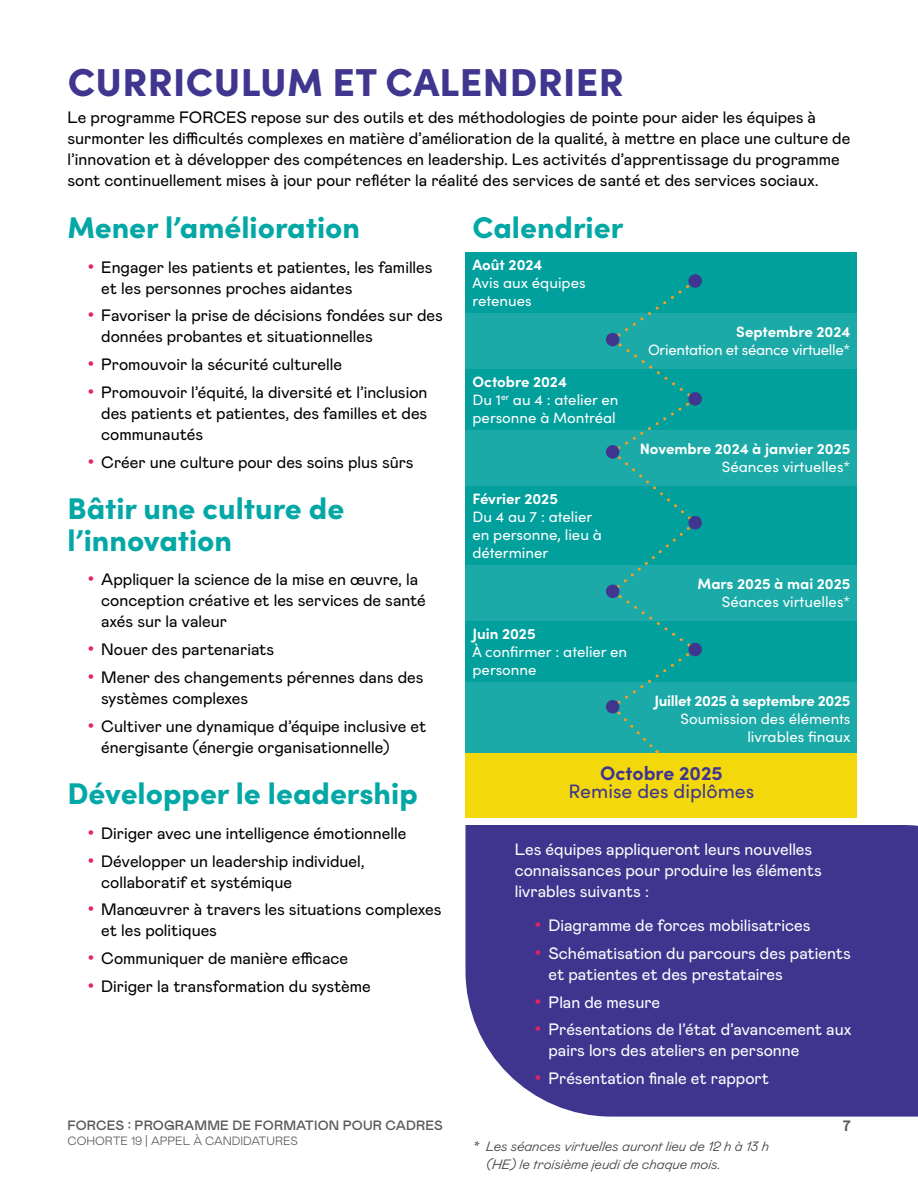
<style>
.page{position:relative;width:918px;height:1188px;background:#fff}
.page>*{position:absolute;margin:0;border:0;box-sizing:border-box;transform-origin:0 0}
.H2_Span{font:900 39px "Sofia Pro";letter-spacing:.01em;color:#40368f}
.t1{font:900 30px/31.5px "Sofia Pro";color:#03a8a6}
.Timeline_Final{font:19.5px/18px "Sofia Pro";color:#3f358f;text-align:center}
.Body__Span{font:16.5px/21px "Mabry Pro";color:#000}
.t2{font:16.5px/21px "Mabry Pro";color:#fff}
.Timeline_Left{font:15px/18px "Sofia Pro";color:#fff}
.Timeline_Right{font:15px/18px "Sofia Pro";color:#fff;text-align:right}
.Timeline_Right-2{font:15px/18px "Sofia Pro";letter-spacing:-.02em;color:#fff;text-align:right}
.Timeline_Right-3{font:700 15px/18px "Sofia Pro";color:#fff;text-align:right}
.t3{font:700 15px "Mabry Pro";color:#58595b}
.t4{font:italic 300 13.5px/18px "Mabry Pro";color:#414042}
.t5{font:500 13.5px "Mabry Pro";letter-spacing:.01em;color:#58595b}
.t6{font:300 12px "Mabry Pro";color:#58595b}
.s1{font-family:"Arial";font-size:18px;color:#e82163}
.s2{font-weight:700}
.s3{font-weight:400}
</style>
<div class="page">
<div style="left:465px;top:825px;width:453px;height:292px;background:#3f358f"></div>
<div style="left:466px;top:252px;width:391px;height:65px;background:#02a09d"></div>
<div style="left:466px;top:313px;width:391px;height:60px;background:#1baaa7"></div>
<div style="left:466px;top:369px;width:391px;height:65px;background:#02a09d"></div>
<div style="left:466px;top:430px;width:391px;height:60px;background:#1baaa7"></div>
<div style="left:466px;top:486px;width:391px;height:83px;background:#02a09d"></div>
<div style="left:466px;top:565px;width:391px;height:60px;background:#1baaa7"></div>
<div style="left:466px;top:621px;width:391px;height:65px;background:#02a09d"></div>
<div style="left:466px;top:682px;width:391px;height:78px;background:#1baaa7"></div>
<div style="left:466px;top:753px;width:391px;height:64px;background:#f3d90c"></div>
<svg style="left:612px;top:285px;width:84px;height:468px"></svg>
<div style="left:688px;top:274px;width:14px;height:14px;background:#40368f;border-radius:50%"></div>
<div style="left:688px;top:392px;width:14px;height:14px;background:#40368f;border-radius:50%"></div>
<div style="left:688px;top:516px;width:14px;height:14px;background:#40368f;border-radius:50%"></div>
<div style="left:688px;top:643px;width:14px;height:13px;background:#40368f;border-radius:50%"></div>
<div style="left:606px;top:333px;width:13px;height:13px;background:#40368f;border-radius:50%"></div>
<div style="left:606px;top:445px;width:13px;height:14px;background:#40368f;border-radius:50%"></div>
<div style="left:606px;top:700px;width:13px;height:14px;background:#40368f;border-radius:50%"></div>
<div style="left:606px;top:585px;width:13px;height:13px;background:#40368f;border-radius:50%"></div>
<h2 class="H2_Span" style="left:68px;top:51px;width:558px">CURRICULUM ET CALENDRIER</h2>
<h2 class="Body__Span" style="left:68px;top:106px;width:784px">Le programme FORCES repose sur des outils et des méthodologies de pointe pour aider les équipes à surmonter les difficultés complexes en matière d’amélioration de la qualité, à mettre en place une culture de l’innovation et à développer des compétences en leadership. Les activités d’apprentissage du programme sont continuellement mises à jour pour refléter la réalité des services de santé et des services sociaux.</h2>
<h3 class="t1" style="left:68px;top:209px;width:294px">Mener l’amélioration</h3>
<p class="Body__Span" style="left:101px;top:256px;width:333px;text-indent:-14px"><span class="s1">•</span> Engager les patients et patientes, les familles et les personnes proches aidantes</p>
<p class="Body__Span" style="left:101px;top:304px;width:343px;text-indent:-14px"><span class="s1">•</span> Favoriser la prise de décisions fondées sur des données probantes et situationnelles</p>
<p class="Body__Span" style="left:88px;top:353px;width:256px"><span class="s1">•</span> Promouvoir la sécurité culturelle</p>
<p class="Body__Span" style="left:101px;top:381px;width:328px;text-align:justify;text-indent:-14px"><span class="s1">•</span> Promouvoir l’équité, la diversité et l’inclusion des patients et patientes, des familles et des communautés</p>
<p class="Body__Span" style="left:88px;top:451px;width:327px"><span class="s1">•</span> Créer une culture pour des soins plus sûrs</p>
<h3 class="t1" style="left:68px;top:490px;width:278px">Bâtir une culture de l’innovation</h3>
<p class="Body__Span" style="left:101px;top:568px;width:326px;text-indent:-14px"><span class="s1">•</span> Appliquer la science de la mise en œuvre, la conception créative et les services de santé axés sur la valeur</p>
<p class="Body__Span" style="left:88px;top:638px;width:188px"><span class="s1">•</span> Nouer des partenariats</p>
<p class="Body__Span" style="left:101px;top:666px;width:324px;text-indent:-14px"><span class="s1">•</span> Mener des changements pérennes dans des systèmes complexes</p>
<p class="Body__Span" style="left:101px;top:715px;width:327px;text-indent:-14px"><span class="s1">•</span> Cultiver une dynamique d’équipe inclusive et énergisante (énergie organisationnelle)</p>
<h3 class="t1" style="left:68px;top:775px;width:352px">Développer le leadership</h3>
<p class="Body__Span" style="left:88px;top:822px;width:320px"><span class="s1">•</span> Diriger avec une intelligence émotionnelle</p>
<p class="Body__Span" style="left:101px;top:850px;width:265px;text-indent:-14px"><span class="s1">•</span> Développer un leadership individuel, collaboratif et systémique</p>
<p class="Body__Span" style="left:101px;top:898px;width:342px;text-indent:-14px"><span class="s1">•</span> Manœuvrer à travers les situations complexes et les politiques</p>
<p class="Body__Span" style="left:88px;top:947px;width:262px"><span class="s1">•</span> Communiquer de manière efficace</p>
<p class="Body__Span" style="left:88px;top:975px;width:285px"><span class="s1">•</span> Diriger la transformation du système</p>
<h3 class="t1" style="left:472px;top:209px;width:152px">Calendrier</h3>
<p class="Timeline_Left" style="left:472px;top:255px;width:115px"><span class="s2">Août 2024<br></span>Avis aux équipes retenues</p>
<p class="Timeline_Right-2" style="left:648px;top:322px;width:204px"><span class="s2">Septembre 2024<br></span>Orientation et séance virtuelle*</p>
<p class="Timeline_Left" style="left:472px;top:372px;width:147px"><span class="s2">Octobre 2024<br></span>Du 1<sup>er</sup> au 4 : atelier en personne à Montréal</p>
<p class="Timeline_Right-3" style="left:640px;top:439px;width:212px">Novembre 2024 à janvier 2025<br><span class="s3">Séances virtuelles*</span></p>
<p class="Timeline_Left" style="left:472px;top:489px;width:131px"><span class="s2">Février 2025<br></span>Du 4 au 7 : atelier en personne, lieu à déterminer</p>
<p class="Timeline_Right" style="left:698px;top:574px;width:154px"><span class="s2">Mars 2025 à mai 2025<br></span>Séances virtuelles*</p>
<p class="Timeline_Left" style="left:472px;top:624px;width:156px"><span class="s2">Juin 2025<br></span>À confirmer : atelier en personne</p>
<p class="Timeline_Right" style="left:654px;top:691px;width:198px"><span class="s2">Juillet 2025 à septembre 2025<br></span>Soumission des éléments livrables finaux</p>
<p class="Timeline_Final" style="left:569px;top:763px;width:187px"><span class="s2">Octobre 2025<br></span>Remise des diplômes</p>
<p class="t2" style="left:515px;top:837px;width:309px">Les équipes appliqueront leurs nouvelles connaissances pour produire les éléments livrables suivants :</p>
<p class="t2" style="left:535px;top:914px;width:277px"><span class="s1">•</span> Diagramme de forces mobilisatrices</p>
<p class="t2" style="left:548px;top:942px;width:304px;text-indent:-14px"><span class="s1">•</span> Schématisation du parcours des patients et patientes et des prestataires</p>
<p class="t2" style="left:535px;top:990px;width:127px"><span class="s1">•</span> Plan de mesure</p>
<p class="t2" style="left:548px;top:1018px;width:305px;text-indent:-14px"><span class="s1">•</span> Présentations de l’état d’avancement aux pairs lors des ateliers en personne</p>
<p class="t2" style="left:535px;top:1067px;width:236px"><span class="s1">•</span> Présentation finale et rapport</p>
<p class="t5" style="left:68px;top:1116px;width:377px">FORCES : PROGRAMME DE FORMATION POUR CADRES</p>
<p class="t3" style="left:843px;top:1115px;width:10px">7</p>
<p class="t6" style="left:68px;top:1132px;width:232px">COHORTE 19 | APPEL À CANDIDATURES</p>
<p class="t4" style="left:486px;top:1136px;width:285px;text-indent:-14px">* Les séances virtuelles auront lieu de 12 h à 13 h (HE) le troisième jeudi de chaque mois.</p>
</div>
